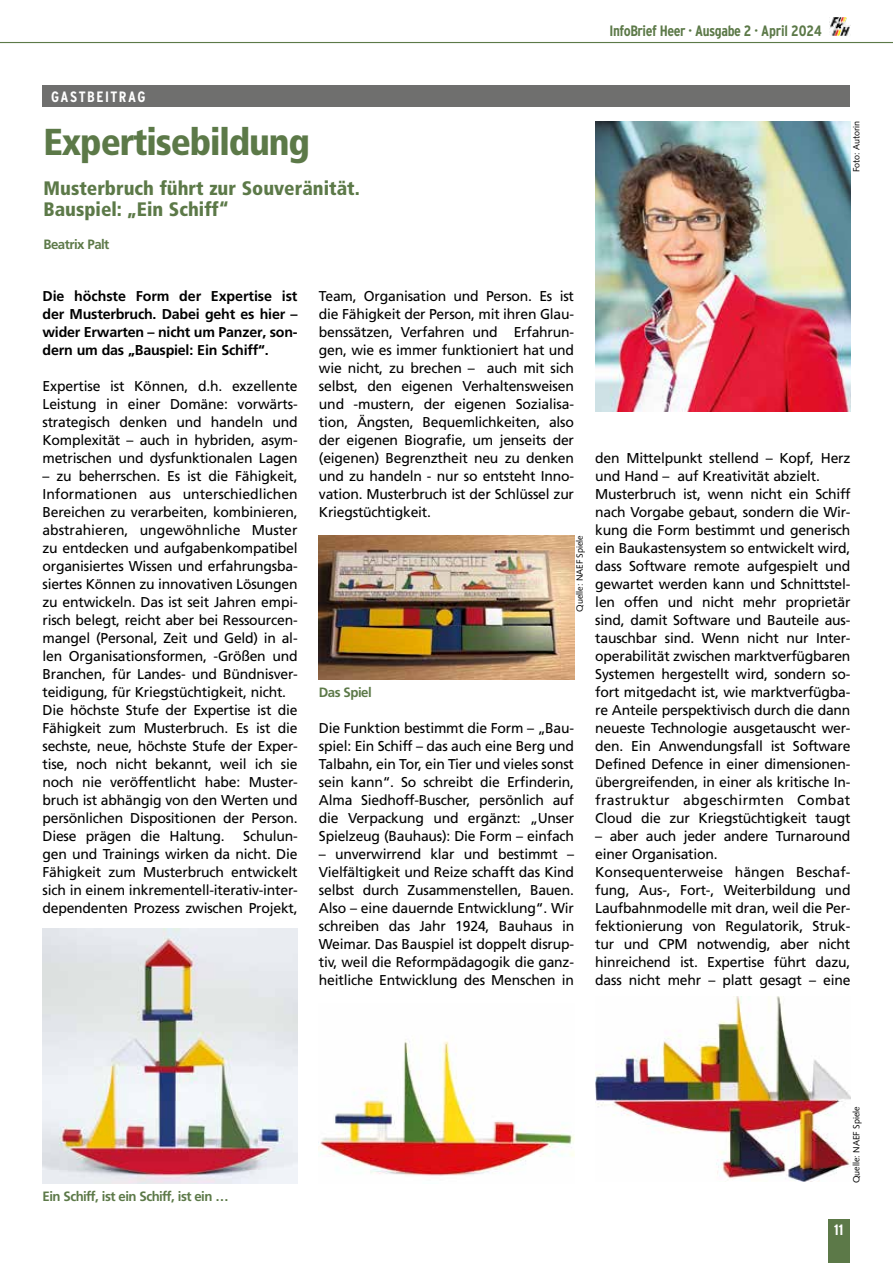
<style>
.page{position:relative;width:893px;height:1263px;background:#fff}
.page>*{position:absolute;margin:0;border:0;box-sizing:border-box;transform-origin:0 0}
.t1{font:900 condensed 37.5px "Frutiger";letter-spacing:-.03em;color:#5c7948}
.t2{font:900 condensed 19.5px/21px "Frutiger";color:#5c7948}
.t3{font:700 condensed 15px "Interstate";letter-spacing:-.03em;color:#5c7948}
.t4{font:700 condensed 15px "Interstate";letter-spacing:.1em;color:#fff}
.t5{font:14.25px/18px "Frutiger LT Pro";letter-spacing:-.015em;color:#000;text-align:justify}
.t6{font:700 14.25px/18px "Frutiger";letter-spacing:-.015em;color:#000;text-align:justify}
.t7{font:700 13.5px "Frutiger LT Pro";letter-spacing:-.04em;color:#5c7948}
.t8{font:700 13.5px "Frutiger";letter-spacing:-.04em;color:#5c7948}
.t9{font:9px "Syntax";color:#000}
</style>
<div class="page">
<hr style="left:0;top:42px;width:893px;height:1px;background:#5c7948">
<img style="left:829px;top:17px;width:21px;height:19px">
<div style="left:828px;top:1219px;width:21px;height:44px;background:#5c7948"></div>
<div style="left:43px;top:85px;width:807px;height:21px;background:#6f6f6e"></div>
<img style="left:595px;top:121px;width:255px;height:291px">
<img style="left:319px;top:535px;width:255px;height:144px">
<img style="left:43px;top:928px;width:255px;height:255px">
<img style="left:319px;top:1039px;width:255px;height:137px">
<img style="left:595px;top:996px;width:255px;height:185px">
<p class="t3" style="left:610px;top:22px;width:214px">InfoBrief Heer · Ausgabe 2 · April 2024</p>
<p class="t4" style="left:51px;top:88px;width:96px">GASTBEITRAG</p>
<h1 class="t1" style="left:44px;top:120px;width:268px">Expertisebildung</h1>
<h2 class="t2" style="left:44px;top:177px;width:318px">Musterbruch führt zur Souveränität.<br>Bauspiel: „Ein Schiff“</h2>
<p class="t8" style="left:44px;top:236px;width:67px">Beatrix Palt</p>
<p class="t9" style="left:851px;top:172px;width:53px;rotate:-90deg">Foto: Autorin</p>
<p class="t6" style="left:43px;top:287px;width:257px">Die höchste Form der Expertise ist der Musterbruch. Dabei geht es hier – wider Erwarten – nicht um Panzer, son&shy;dern um das „Bauspiel: Ein Schiff“.</p>
<p class="t5" style="left:43px;top:377px;width:257px">Expertise ist Können, d.h. exzellente Leistung in einer Domäne: vorwärts&shy;strategisch denken und handeln und Komplexität – auch in hybriden, asym&shy;metrischen und dysfunktionalen Lagen</p>
<p class="t5" style="left:43px;top:467px;width:257px;text-align:left">– zu beherrschen. Es ist die Fähigkeit, Informationen aus unterschiedlichen Bereichen zu verarbeiten, kombinieren, abstrahieren, ungewöhnliche Muster zu entdecken und aufgabenkompatibel organisiertes Wissen und erfahrungsba&shy;siertes Können zu innovativen Lösungen zu entwickeln. Das ist seit Jahren empi&shy;risch belegt, reicht aber bei Ressourcen&shy;mangel (Personal, Zeit und Geld) in al&shy;len Organisationsformen, -Größen und Branchen, für Landes- und Bündnisver&shy;teidigung, für Kriegstüchtigkeit, nicht.<br>Die höchste Stufe der Expertise ist die Fähigkeit zum Musterbruch. Es ist die sechste, neue, höchste Stufe der Exper&shy;tise, noch nicht bekannt, weil ich sie noch nie veröffentlicht habe: Muster&shy;bruch ist abhängig von den Werten und persönlichen Dispositionen der Person.<br>Diese prägen die Haltung.</p>
<p class="t5" style="left:43px;top:827px;width:257px;text-indent:201px">Schulun&shy;gen und Trainings wirken da nicht. Die Fähigkeit zum Musterbruch entwickelt sich in einem inkrementell-iterativ-inter&shy;dependenten Prozess zwischen Projekt,</p>
<p class="t5" style="left:319px;top:287px;width:257px">Team, Organisation und Person. Es ist die Fähigkeit der Person, mit ihren Glau&shy;benssätzen, Verfahren und Erfahrun&shy;gen, wie es immer funktioniert hat und wie nicht, zu brechen – auch mit sich selbst, den eigenen Verhaltensweisen und -mustern, der eigenen Sozialisa&shy;tion, Ängsten, Bequemlichkeiten, also der eigenen Biografie, um jenseits der (eigenen) Begrenztheit neu zu denken und zu handeln - nur so entsteht Inno&shy;vation. Musterbruch ist der Schlüssel zur Kriegstüchtigkeit.</p>
<p class="t7" style="left:319px;top:684px;width:54px">Das Spiel</p>
<p class="t9" style="left:574px;top:612px;width:78px;rotate:-90deg">Quelle: NAEF Spiele</p>
<p class="t5" style="left:319px;top:719px;width:257px">Die Funktion bestimmt die Form – „Bau&shy;spiel: Ein Schiff – das auch eine Berg und Talbahn, ein Tor, ein Tier und vieles sonst sein kann“. So schreibt die Erfinderin, Alma Siedhoff-Buscher, persönlich auf die Verpackung und ergänzt: „Unser Spielzeug (Bauhaus): Die Form – einfach</p>
<p class="t5" style="left:319px;top:845px;width:257px">– unverwirrend klar und bestimmt – Vielfältigkeit und Reize schafft das Kind selbst durch Zusammenstellen, Bauen.<br>Also – eine dauernde Entwicklung“. Wir schreiben das Jahr 1924, Bauhaus in Weimar. Das Bauspiel ist doppelt disrup&shy;tiv, weil die Reformpädagogik die ganz&shy;heitliche Entwicklung des Menschen in</p>
<p class="t5" style="left:595px;top:449px;width:257px;text-align:left">den Mittelpunkt stellend – Kopf, Herz und Hand – auf Kreativität abzielt.<br>Musterbruch ist, wenn nicht ein Schiff nach Vorgabe gebaut, sondern die Wir&shy;kung die Form bestimmt und generisch ein Baukastensystem so entwickelt wird, dass Software remote aufgespielt und gewartet werden kann und Schnittstel&shy;len offen und nicht mehr proprietär sind, damit Software und Bauteile aus&shy;tauschbar sind. Wenn nicht nur Inter&shy;operabilität zwischen marktverfügbaren Systemen hergestellt wird, sondern so&shy;fort mitgedacht ist, wie marktverfügba&shy;re Anteile perspektivisch durch die dann neueste Technologie ausgetauscht wer&shy;den. Ein Anwendungsfall ist Software Defined Defence in einer dimensionen&shy;übergreifenden, in einer als kritische In&shy;frastruktur abgeschirmten Combat Cloud die zur Kriegstüchtigkeit taugt</p>
<p class="t5" style="left:595px;top:827px;width:257px;text-align:left">– aber auch jeder andere Turnaround einer Organisation.<br>Konsequenterweise hängen Beschaf&shy;fung, Aus-, Fort-, Weiterbildung und Laufbahnmodelle mit dran, weil die Per&shy;fektionierung von Regulatorik, Struk&shy;tur und CPM notwendig, aber nicht hinreichend ist. Expertise führt dazu, dass nicht mehr – platt gesagt – eine</p>
<p class="t7" style="left:43px;top:1188px;width:188px">Ein Schiff, ist ein Schiff, ist ein …</p>
<p class="t9" style="left:851px;top:1183px;width:78px;rotate:-90deg">Quelle: NAEF Spiele</p>
<p class="t4" style="left:834px;top:1221px;width:11px">11</p>
</div>
